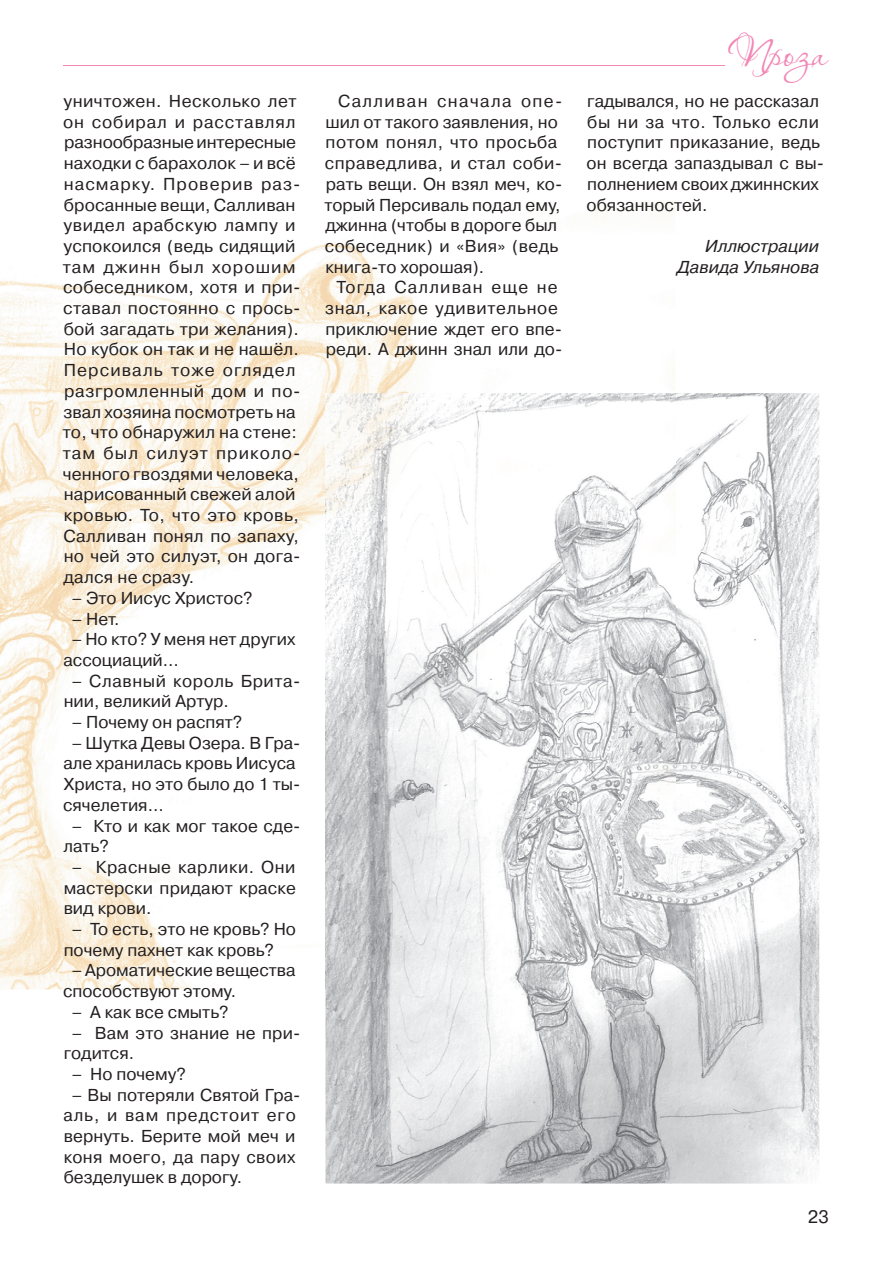
<style>
.page{position:relative;width:893px;height:1263px;background:#fff}
.page>*{position:absolute;margin:0;border:0;box-sizing:border-box;transform-origin:0 0}
.t1{font:36px "Aquarelle";color:#f287b6}
.t2{font:18px "Pragmatica C";color:#231f20}
.t3{font:17.25px/20.7px "Pragmatica C";letter-spacing:.01em;color:#231f20}
.t4{font:17.25px/20.7px "Pragmatica C";letter-spacing:.035em;color:#231f20}
.t5{font:italic 17.25px/20.7px "Pragmatica C";color:#231f20;text-align:right}
</style>
<div class="page">
<img style="left:0;top:243px;width:362px;height:282px">
<img style="left:362px;top:201px;width:313px;height:192px">
<img style="left:0;top:525px;width:303px;height:464px">
<hr style="left:64px;top:65px;width:661px;height:1px;background:#f287b6">
<img style="left:672px;top:393px;width:147px;height:791px">
<img style="left:325px;top:989px;width:347px;height:195px">
<img style="left:325px;top:393px;width:350px;height:596px">
<p class="t3" style="left:63px;top:92px;width:239px">уничтожен. Несколько лет он собирал и расставлял разнообразные интересные находки с барахолок – и всё насмарку. Проверив раз&shy;бросанные вещи, Салливан увидел арабскую лампу и успокоился (ведь сидящий там джинн был хорошим собеседником, хотя и при&shy;ставал постоянно с прось&shy;бой загадать три желания).<br>Но кубок он так и не нашёл.<br>Персиваль тоже оглядел разгромленный дом и по&shy;звал хозяина посмотреть на то, что обнаружил на стене: там был силуэт приколо&shy;ченного гвоздями человека, нарисованный свежей алой кровью. То, что это кровь,<br>Салливан понял по запаху, но чей это силуэт, он дога&shy;дался не сразу.</p>
<p class="t3" style="left:72px;top:589px;width:182px">– Это Иисус Христос?</p>
<p class="t3" style="left:72px;top:610px;width:49px">– Нет.</p>
<p class="t3" style="left:63px;top:630px;width:233px;text-indent:8px">– Но кто? У меня нет других ассоциаций…</p>
<p class="t4" style="left:64px;top:672px;width:238px;text-indent:8px">– Славный король Брита&shy;нии, великий Артур.</p>
<p class="t3" style="left:72px;top:713px;width:172px">– Почему он распят?</p>
<p class="t3" style="left:63px;top:734px;width:239px;text-indent:9px">– Шутка Девы Озера. В Гра&shy;але хранилась кровь Иисуса<br>Христа, но это было до 1 ты&shy;сячелетия…</p>
<p class="t3" style="left:63px;top:817px;width:239px;text-indent:8px">– Кто и как мог такое сде&shy;лать?</p>
<p class="t3" style="left:64px;top:858px;width:234px;text-align:justify;text-indent:8px">– Красные карлики. Они мастерски придают краске вид крови.</p>
<p class="t3" style="left:64px;top:920px;width:234px;text-indent:8px">– То есть, это не кровь? Но почему пахнет как кровь?</p>
<p class="t3" style="left:63px;top:961px;width:234px;text-indent:9px">– Ароматические вещества способствуют этому.</p>
<p class="t3" style="left:72px;top:1003px;width:158px">– А как все смыть?</p>
<p class="t3" style="left:64px;top:1024px;width:238px;text-indent:8px">– Вам это знание не при&shy;годится.</p>
<p class="t3" style="left:72px;top:1065px;width:116px">– Но почему?</p>
<p class="t3" style="left:63px;top:1086px;width:239px;text-indent:8px">– Вы потеряли Святой Гра&shy;аль, и вам предстоит его вернуть. Берите мой меч и коня моего, да пару своих безделушек в дорогу.</p>
<p class="t3" style="left:324px;top:92px;width:239px;text-indent:14px">Салливан сначала опе&shy;шил от такого заявления, но потом понял, что просьба справедлива, и стал соби&shy;рать вещи. Он взял меч, ко&shy;торый Персиваль подал ему, джинна (чтобы в дороге был собеседник) и «Вия» (ведь книга-то хорошая).</p>
<p class="t3" style="left:325px;top:278px;width:238px;text-align:center">Тогда Салливан еще не знал, какое удивительное приключение ждет его впе&shy;реди. А джинн знал или до-</p>
<h1 class="t1" style="left:727px;top:31px;width:102px">Проза</h1>
<p class="t3" style="left:587px;top:92px;width:239px">гадывался, но не рассказал бы ни за что. Только если поступит приказание, ведь он всегда запаздывал с вы&shy;полнением своих джиннских обязанностей.</p>
<p class="t5" style="left:677px;top:236px;width:144px">Иллюстрации<br>Давида Ульянова</p>
<p class="t2" style="left:808px;top:1210px;width:22px">23</p>
</div>
